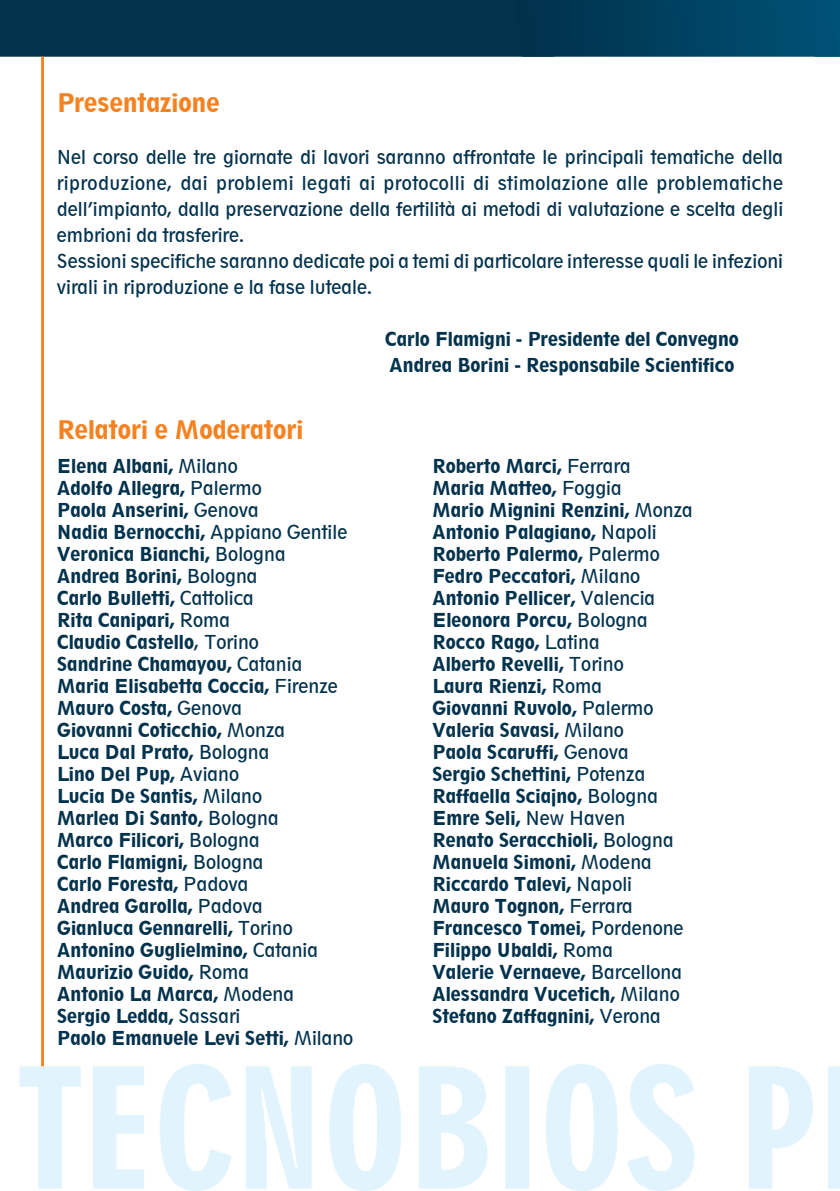
<style>
.page{position:relative;width:840px;height:1191px;background:#fff}
.page>*{position:absolute;margin:0;border:0;box-sizing:border-box;transform-origin:0 0}
.t1{font:800 condensed 24px "Geometric 212 BT";color:#f58220}
.t2{font:800 condensed 18px/22px "Geometric 212 BT";color:#03324d}
.t3{font:condensed 18px/26px "Geometric 212 BT";color:#03324d}
.s1{font-weight:400}
</style>
<div class="page">
<img style="left:160px;top:1064px;width:679px;height:127px">
<div style="left:0;top:0;width:514px;height:57px;background:#03324d"></div>
<img style="left:514px;top:0;width:325px;height:57px">
<hr style="left:41px;top:57px;width:3px;height:1009px;background:#f58220">
<h1 class="t1" style="left:57px;top:88px;width:164px">Presentazione</h1>
<p class="t3" style="left:57px;top:144px;width:727px">Nel corso delle tre giornate di lavori saranno affrontate le principali tematiche della riproduzione, dai problemi legati ai protocolli di stimolazione alle problematiche dell’impianto, dalla preservazione della fertilità ai metodi di valutazione e scelta degli embrioni da trasferire.<br>Sessioni specifiche saranno dedicate poi a temi di particolare interesse quali le infezioni virali in riproduzione e la fase luteale.</p>
<p class="t2" style="left:384px;top:326px;width:355px;line-height:26px">Carlo Flamigni - Presidente del Convegno<br>Andrea Borini - Responsabile Scientifico</p>
<h1 class="t1" style="left:57px;top:415px;width:248px">Relatori e Moderatori</h1>
<p class="t2" style="left:57px;top:455px;width:298px">Elena Albani, <span class="s1">Milano<br></span>Adolfo Allegra, <span class="s1">Palermo<br></span>Paola Anserini, <span class="s1">Genova<br></span>Nadia Bernocchi, <span class="s1">Appiano Gentile<br></span>Veronica Bianchi, <span class="s1">Bologna<br></span>Andrea Borini, <span class="s1">Bologna<br></span>Carlo Bulletti, <span class="s1">Cattolica<br></span>Rita Canipari, <span class="s1">Roma<br></span>Claudio Castello<span class="s1">, Torino<br></span>Sandrine Chamayou, <span class="s1">Catania<br></span>Maria Elisabetta Coccia, <span class="s1">Firenze<br></span>Mauro Costa, <span class="s1">Genova<br></span>Giovanni Coticchio, <span class="s1">Monza<br></span>Luca Dal Prato, <span class="s1">Bologna<br></span>Lino Del Pup, <span class="s1">Aviano<br></span>Lucia De Santis, <span class="s1">Milano<br></span>Marlea Di Santo, <span class="s1">Bologna<br></span>Marco Filicori, <span class="s1">Bologna<br></span>Carlo Flamigni, <span class="s1">Bologna<br></span>Carlo Foresta, <span class="s1">Padova<br></span>Andrea Garolla, <span class="s1">Padova<br></span>Gianluca Gennarelli, <span class="s1">Torino<br></span>Antonino Guglielmino, <span class="s1">Catania<br></span>Maurizio Guido, <span class="s1">Roma<br></span>Antonio La Marca, <span class="s1">Modena<br></span>Sergio Ledda, <span class="s1">Sassari<br></span>Paolo Emanuele Levi Setti, <span class="s1">Milano</span></p>
<p class="t2" style="left:432px;top:455px;width:262px">Roberto Marci, <span class="s1">Ferrara<br></span>Maria Matteo, <span class="s1">Foggia<br></span>Mario Mignini Renzini, <span class="s1">Monza<br></span>Antonio Palagiano, <span class="s1">Napoli<br></span>Roberto Palermo, <span class="s1">Palermo<br></span>Fedro Peccatori, <span class="s1">Milano<br></span>Antonio Pellicer, <span class="s1">Valencia<br></span>Eleonora Porcu, <span class="s1">Bologna<br></span>Rocco Rago, <span class="s1">Latina<br></span>Alberto Revelli, <span class="s1">Torino<br></span>Laura Rienzi, <span class="s1">Roma<br></span>Giovanni Ruvolo, <span class="s1">Palermo<br></span>Valeria Savasi, <span class="s1">Milano<br></span>Paola Scaruffi, <span class="s1">Genova<br></span>Sergio Schettini, <span class="s1">Potenza<br></span>Raffaella Sciajno, <span class="s1">Bologna<br></span>Emre Seli, <span class="s1">New Haven<br></span>Renato Seracchioli, <span class="s1">Bologna<br></span>Manuela Simoni, <span class="s1">Modena<br></span>Riccardo Talevi, <span class="s1">Napoli<br></span>Mauro Tognon, <span class="s1">Ferrara<br></span>Francesco Tomei, <span class="s1">Pordenone<br></span>Filippo Ubaldi, <span class="s1">Roma<br></span>Valerie Vernaeve, <span class="s1">Barcellona<br></span>Alessandra Vucetich, <span class="s1">Milano<br></span>Stefano Zaffagnini, <span class="s1">Verona</span></p>
</div>
